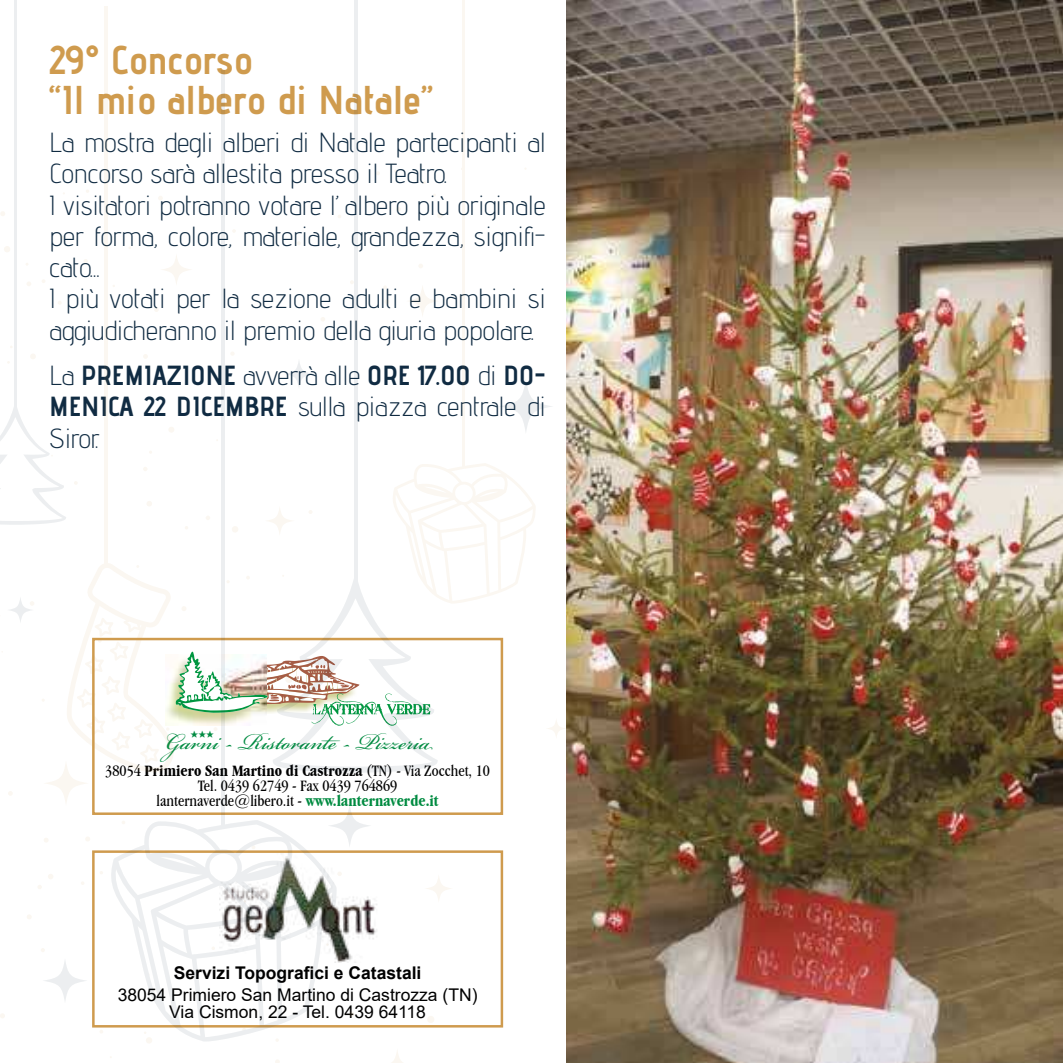
<style>
.page{position:relative;width:1063px;height:1063px;background:#fff}
.page>*{position:absolute;margin:0;border:0;box-sizing:border-box;transform-origin:0 0}
.t1{font:700 40px/40px "Advent Pro";color:#cf9b4e}
.t2{font:35.75px "Bickham Script Pro";color:#008b41}
.t3{font:300 27.5px/31.2px "Advent Pro";color:#102b42}
.t4{font:17.5px/17.5px "Arial";color:#000;text-align:center}
.t5{font:700 17.5px "Arial";color:#000}
.t6{font:condensed 16.5px/15px "Garamond IT Cby BT";color:#000;text-align:center}
.t7{font:9px "Zapf Dingbats IT Cby BT";color:#008b41}
.s1{font-weight:700}
.s2{font-weight:700;color:#008b41}
</style>
<div class="page">
<img style="left:566px;top:0;width:496px;height:1063px">
<img style="left:338px;top:896px;width:39px;height:67px">
<div style="left:92px;top:850px;width:411px;height:178px;border:2px solid #cf9b4e"></div>
<svg style="left:349px;top:1012px;width:5px;height:5px"></svg>
<svg style="left:338px;top:872px;width:4px;height:4px"></svg>
<div style="left:427px;top:1016px;width:7px;height:7px;background:#fbf7f1;border-radius:50%"></div>
<svg style="left:48px;top:874px;width:5px;height:5px"></svg>
<div style="left:146px;top:1037px;width:6px;height:7px;background:#fbf7f1;border-radius:50%"></div>
<svg style="left:30px;top:354px;width:6px;height:5px"></svg>
<svg style="left:4px;top:246px;width:6px;height:6px"></svg>
<svg style="left:158px;top:196px;width:5px;height:4px"></svg>
<svg style="left:437px;top:213px;width:6px;height:5px"></svg>
<svg style="left:27px;top:282px;width:4px;height:4px"></svg>
<svg style="left:143px;top:354px;width:5px;height:5px"></svg>
<svg style="left:84px;top:259px;width:4px;height:4px"></svg>
<svg style="left:396px;top:207px;width:4px;height:4px"></svg>
<svg style="left:419px;top:264px;width:4px;height:4px"></svg>
<svg style="left:321px;top:317px;width:4px;height:4px"></svg>
<svg style="left:385px;top:300px;width:4px;height:4px"></svg>
<svg style="left:0;top:211px;width:5px;height:5px"></svg>
<svg style="left:154px;top:308px;width:4px;height:4px"></svg>
<svg style="left:8px;top:791px;width:5px;height:5px"></svg>
<svg style="left:27px;top:915px;width:4px;height:4px"></svg>
<svg style="left:275px;top:1060px;width:5px;height:3px"></svg>
<svg style="left:38px;top:885px;width:4px;height:4px"></svg>
<svg style="left:85px;top:837px;width:5px;height:4px"></svg>
<svg style="left:44px;top:838px;width:4px;height:4px"></svg>
<svg style="left:41px;top:948px;width:4px;height:4px"></svg>
<svg style="left:0;top:1014px;width:5px;height:4px"></svg>
<hr style="left:104px;top:6px;width:4px;height:560px;background:#fbf7f1">
<svg style="left:108px;top:820px;width:230px;height:222px"></svg>
<hr style="left:221px;top:70px;width:4px;height:758px;background:#eceef0">
<hr style="left:462px;top:0;width:3px;height:468px;background:#cf9b4e">
<hr style="left:354px;top:0;width:3px;height:595px;background:#102b42">
<svg style="left:0;top:401px;width:536px;height:372px"></svg>
<hr style="left:14px;top:0;width:3px;height:415px;background:#102b42">
<div style="left:43px;top:760px;width:46px;height:46px;background:linear-gradient(to right,#fefdfc,#fefdfc);border-radius:50%"></div>
<div style="left:265px;top:506px;width:30px;height:30px;background:linear-gradient(to right,#fefdfb,#fefdfc);border-radius:50%"></div>
<svg style="left:406px;top:285px;width:33px;height:33px"></svg>
<svg style="left:424px;top:874px;width:29px;height:29px"></svg>
<svg style="left:392px;top:1051px;width:11px;height:12px"></svg>
<svg style="left:546px;top:718px;width:21px;height:21px"></svg>
<svg style="left:160px;top:253px;width:33px;height:33px"></svg>
<svg style="left:498px;top:379px;width:56px;height:55px"></svg>
<svg style="left:42px;top:958px;width:46px;height:45px"></svg>
<svg style="left:7px;top:596px;width:27px;height:28px"></svg>
<svg style="left:284px;top:359px;width:30px;height:30px"></svg>
<svg style="left:328px;top:804px;width:44px;height:44px"></svg>
<h1 class="t1" style="left:50px;top:41px;width:385px">29° Concorso<br>“Il mio albero di Natale”</h1>
<p class="t3" style="left:50px;top:126px;width:498px">La mostra degli alberi di Natale partecipanti al Concorso sarà allestita presso il Teatro.<br>I visitatori potranno votare l’albero più originale per forma, colore, materiale, grandezza, signi昀椀&shy;cato...<br>I più votati per la sezione adulti e bambini si aggiudicheranno il premio della giuria popolare.</p>
<p class="t3" style="left:50px;top:363px;width:498px;text-align:justify">La <span class="s1">PREMIAZIONE</span> avverrà alle <span class="s1">ORE 17.00</span> di <span class="s1">DO-MENICA 22 DICEMBRE</span> sulla piazza centrale di Siror.</p>
<p class="t7" style="left:191px;top:729px;width:25px">★★★</p>
<h2 class="t2" style="left:165px;top:724px;width:270px">Garni - Ristorante - Pizzeria</h2>
<p class="t6" style="left:105px;top:764px;width:386px">38054 <span class="s1">Primiero San Martino di Castrozza</span> (TN) - Via Zocchet, 10<br>Tel. 0439 62749 - Fax 0439 764869<br>lanternaverde@libero.it - <span class="s2">www.lanternaverde.it</span></p>
<p class="t5" style="left:174px;top:966px;width:249px">Servizi Topografici e Catastali</p>
<p class="t4" style="left:118px;top:988px;width:361px">38054 Primiero San Martino di Castrozza (TN)<br>Via Cismon, 22 - Tel. 0439 64118</p>
</div>
